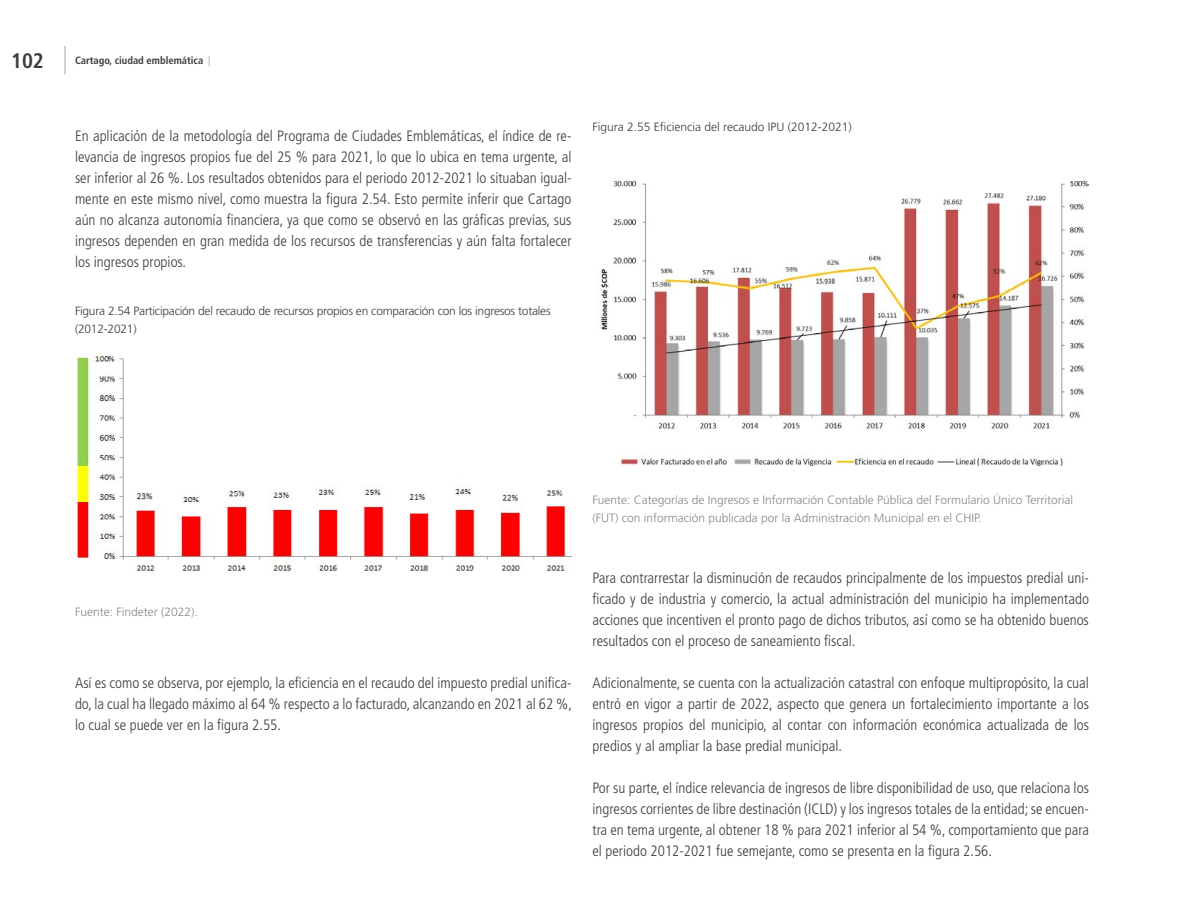
<style>
.page{position:relative;width:1191px;height:915px;background:#fff}
.page>*{position:absolute;margin:0;border:0;box-sizing:border-box;transform-origin:0 0}
.t1{font:700 condensed 21px "Frutiger LT Std";color:#3c3c3b}
.t2{font:300 condensed 15px/21px "Frutiger LT Std";color:#3c3c3b;text-align:justify}
.t3{font:300 12px/18px "Frutiger LT Std";color:#878787}
.t4{font:300 12px/18px "Frutiger LT Std";letter-spacing:-.02em;color:#3c3c3b}
.t5{font:300 12px "Frutiger LT Std";color:#3c3c3b}
.t6{font:700 condensed 10.5px "Frutiger LT Std";color:#3c3c3b}
.s1{font-weight:300;color:#878787}
</style>
<div class="page">
<img style="left:76px;top:353px;width:495px;height:219px">
<img style="left:600px;top:180px;width:489px;height:287px">
<hr style="left:64px;top:46px;width:2px;height:28px;background:#c6c6c6">
<h1 class="t1" style="left:11px;top:48px;width:34px">102</h1>
<p class="t6" style="left:75px;top:54px;width:137px">Cartago, ciudad emblemática <span class="s1">|</span></p>
<p class="t2" style="left:75px;top:126px;width:498px">En aplicación de la metodología del Programa de Ciudades Emblemáticas, el índice de re&shy;levancia de ingresos propios fue del 25 % para 2021, lo que lo ubica en tema urgente, al ser inferior al 26 %. Los resultados obtenidos para el periodo 2012-2021 lo situaban igual&shy;mente en este mismo nivel, como muestra la figura 2. 54. Esto permite inferir que Cartago aún no alcanza autonomía financiera, ya que como se observó en las gráficas previas, sus ingresos dependen en gran medida de los recursos de transferencias y aún falta fortalecer los ingresos propios.</p>
<p class="t4" style="left:75px;top:302px;width:477px">Figura 2.54 Participación del recaudo de recursos propios en comparación con los ingresos totales (2012-2021)</p>
<p class="t5" style="left:592px;top:120px;width:261px">Figura 2.55 Eficiencia del recaudo IPU (2012-2021)</p>
<p class="t3" style="left:75px;top:602px;width:124px">Fuente: Findeter (2022).</p>
<p class="t2" style="left:75px;top:672px;width:498px">Así es como se observa, por ejemplo, la eficiencia en el recaudo del impuesto predial unifica&shy;do, la cual ha llegado máximo al 64 % respecto a lo facturado, alcanzando en 2021 al 62 %, lo cual se puede ver en la figura 2. 55.</p>
<p class="t3" style="left:592px;top:490px;width:482px">Fuente: Categorías de Ingresos e Información Contable Pública del Formulario Único Territorial (FUT) con información publicada por la Administración Municipal en el CHIP.</p>
<p class="t2" style="left:592px;top:567px;width:498px">Para contrarrestar la disminución de recaudos principalmente de los impuestos predial uni&shy;ficado y de industria y comercio, la actual administración del municipio ha implementado acciones que incentiven el pronto pago de dichos tributos, así como se ha obtenido buenos resultados con el proceso de saneamiento fiscal.</p>
<p class="t2" style="left:592px;top:672px;width:498px">Adicionalmente, se cuenta con la actualización catastral con enfoque multipropósito, la cual entró en vigor a partir de 2022, aspecto que genera un fortalecimiento importante a los ingresos propios del municipio, al contar con información económica actualizada de los predios y al ampliar la base predial municipal.</p>
<p class="t2" style="left:592px;top:777px;width:498px">Por su parte, el índice relevancia de ingresos de libre disponibilidad de uso, que relaciona los ingresos corrientes de libre destinación (ICLD) y los ingresos totales de la entidad; se encuen&shy;tra en tema urgente, al obtener 18 % para 2021 inferior al 54 %, comportamiento que para el periodo 2012-2021 fue semejante, como se presenta en la figura 2. 56.</p>
</div>
